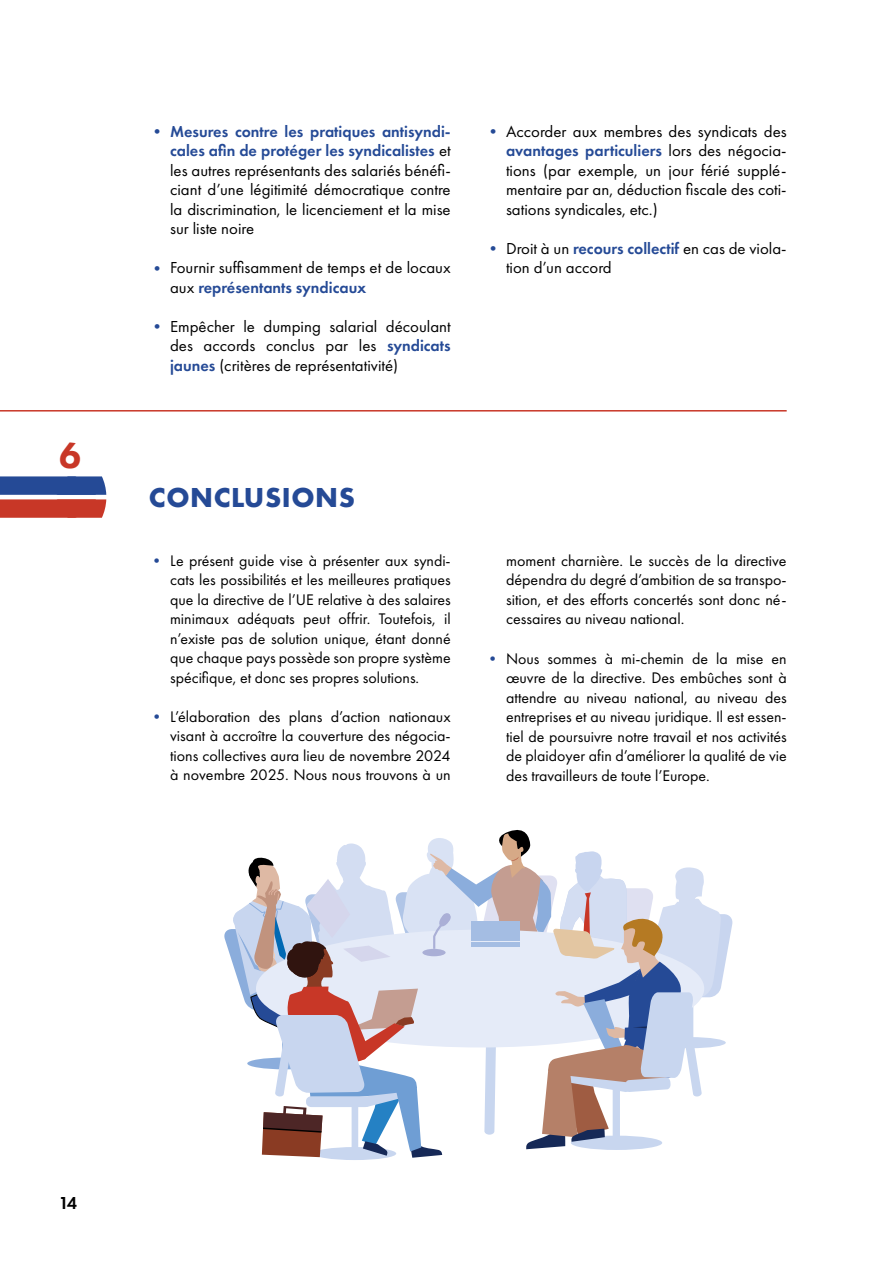
<style>
.page{position:relative;width:893px;height:1263px;background:#fff}
.page>*{position:absolute;margin:0;border:0;box-sizing:border-box;transform-origin:0 0}
.t1{font:800 37.5px "Futura PT";color:#c83727}
.t2{font:700 28.5px "Futura PT";letter-spacing:.02em;color:#254a96}
.t3{font:600 18px "Futura PT";color:#000}
.t4{font:16.5px/19.5px "Futura PT";color:#000;text-align:justify}
.t5{font:15.9px/19.5px "Futura PT";color:#000;text-align:justify}
.s1{font-weight:600;color:#254a96}
</style>
<div class="page">
<svg style="left:313px;top:1147px;width:83px;height:13px"></svg>
<svg style="left:224px;top:830px;width:509px;height:329px"></svg>
<svg style="left:0;top:476px;width:106px;height:42px;background:#885973"></svg>
<hr style="left:0;top:410px;width:787px;height:1px;background:#c83727">
<h1 class="t1" style="left:59px;top:432px;width:24px">6</h1>
<p class="t4" style="left:170px;top:121px;width:282px;text-indent:-21px"><span class="s1">• Mesures contre les pratiques antisyndi&shy;cales afin de protéger les syndicalistes</span> et les autres représentants des salariés bénéfi&shy;ciant d’une légitimité démocratique contre la discrimination, le licenciement et la mise sur liste noire</p>
<p class="t4" style="left:170px;top:258px;width:282px;text-indent:-21px"><span class="s1">•</span> Fournir suffisamment de temps et de locaux aux <span class="s1">représentants syndicaux</span></p>
<p class="t4" style="left:170px;top:316px;width:282px;text-indent:-21px"><span class="s1">•</span> Empêcher le dumping salarial découlant des accords conclus par les <span class="s1">syndicats jaunes</span> (critères de représentativité)</p>
<p class="t4" style="left:506px;top:121px;width:282px;text-indent:-21px"><span class="s1">•</span> Accorder aux membres des syndicats des <span class="s1">avantages particuliers</span> lors des négocia&shy;tions (par exemple, un jour férié supplé&shy;mentaire par an, déduction fiscale des coti&shy;sations syndicales, etc.)</p>
<p class="t4" style="left:506px;top:238px;width:282px;text-indent:-21px"><span class="s1">•</span> Droit à un <span class="s1">recours collectif</span> en cas de viola&shy;tion d’un accord</p>
<h2 class="t2" style="left:149px;top:479px;width:208px">CONCLUSIONS</h2>
<p class="t5" style="left:170px;top:550px;width:282px;text-indent:-21px"><span class="s1">•</span> Le présent guide vise à présenter aux syndi&shy;cats les possibilités et les meilleures pratiques que la directive de l’UE relative à des salaires minimaux adéquats peut offrir. Toutefois, il n’existe pas de solution unique, étant donné que chaque pays possède son propre système spécifique, et donc ses propres solutions.</p>
<p class="t5" style="left:170px;top:706px;width:282px;text-indent:-21px"><span class="s1">•</span> L’élaboration des plans d’action nationaux visant à accroître la couverture des négocia&shy;tions collectives aura lieu de novembre 2024 à novembre 2025. Nous nous trouvons à un</p>
<p class="t5" style="left:506px;top:550px;width:282px">moment charnière. Le succès de la directive dépendra du degré d’ambition de sa transpo&shy;sition, et des efforts concertés sont donc né&shy;cessaires au niveau national.</p>
<p class="t5" style="left:506px;top:649px;width:282px;text-indent:-21px"><span class="s1">•</span> Nous sommes à mi-chemin de la mise en œuvre de la directive. Des embûches sont à attendre au niveau national, au niveau des entreprises et au niveau juridique. Il est essen&shy;tiel de poursuivre notre travail et nos activités de plaidoyer afin d’améliorer la qualité de vie des travailleurs de toute l’Europe.</p>
<p class="t3" style="left:59px;top:1192px;width:20px">14</p>
</div>
